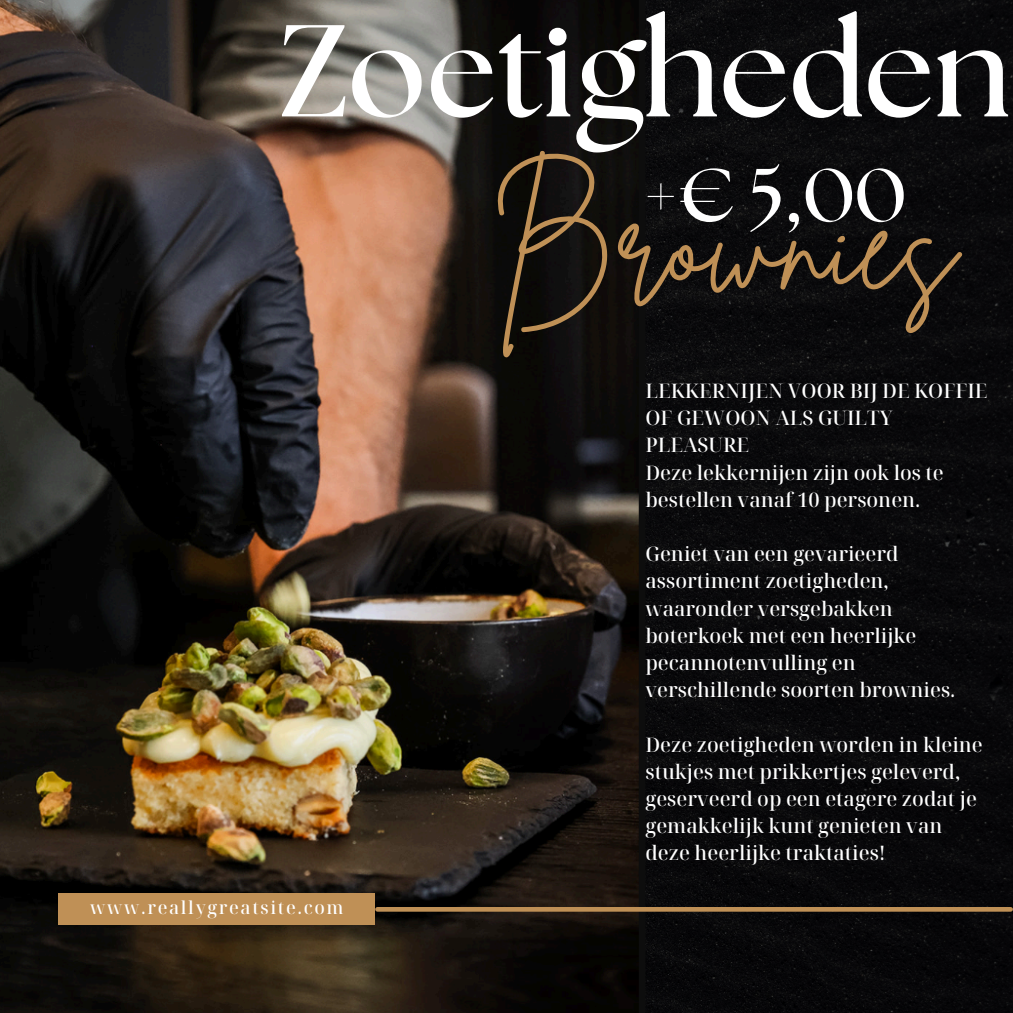
<style>
.page{position:relative;width:1013px;height:1013px;background:#fff}
.page>*{position:absolute;margin:0;border:0;box-sizing:border-box;transform-origin:0 0}
.t1{font:700 130.25px "The Seasons";color:#fff}
.t2{font:130px "Brittany Signature";color:#bf9056}
.t3{font:700 75px "The Seasons";color:#fff}
.t4{font:500 20px/27.2px "Noto Serif Display";color:#fff}
.t5{font:500 17.88px "Noto Serif Display";letter-spacing:.09em;color:#fff}
</style>
<div class="page">
<div style="left:645px;top:0;width:367px;height:1012px;background:#09090b"></div>
<img style="left:0;top:0;width:645px;height:1012px">
<hr style="left:377px;top:907px;width:633px;height:4px;background:#bf9056">
<div style="left:58px;top:893px;width:317px;height:32px;background:#bf9056"></div>
<h1 class="t1" style="left:280px;top:12px;width:732px">Zoetigheden</h1>
<h1 class="t3" style="left:640px;top:161px;width:268px">+€ 5,00</h1>
<p class="t2" style="left:491px;top:159px;width:466px">Brownies</p>
<h3 class="t5" style="left:90px;top:895px;width:255px">www.reallygreatsite.com</h3>
<h2 class="t4" style="left:645px;top:376px;width:343px">LEKKERNIJEN VOOR BIJ DE KOFFIE<br>OF GEWOON ALS GUILTY<br>PLEASURE<br>Deze lekkernijen zijn ook los te bestellen vanaf 10 personen.</h2>
<h3 class="t4" style="left:645px;top:539px;width:311px">Geniet van een gevarieerd assortiment zoetigheden, waaronder versgebakken boterkoek met een heerlijke pecannotenvulling en verschillende soorten brownies.</h3>
<h3 class="t4" style="left:645px;top:730px;width:339px">Deze zoetigheden worden in kleine stukjes met prikkertjes geleverd, geserveerd op een etagere zodat je gemakkelijk kunt genieten van deze heerlijke traktaties!</h3>
</div>
